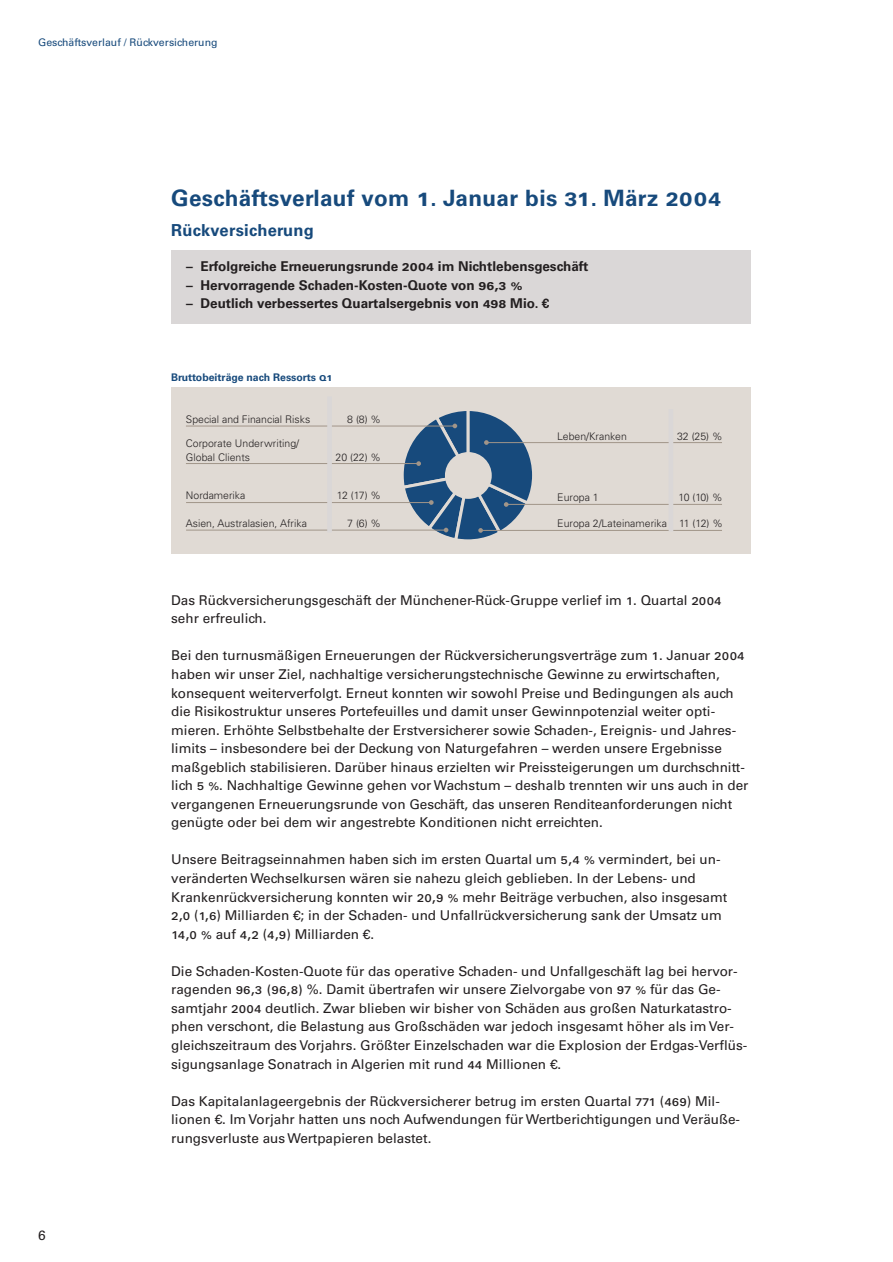
<style>
.page{position:relative;width:893px;height:1262px;background:#fff}
.page>*{position:absolute;margin:0;border:0;box-sizing:border-box;transform-origin:0 0}
.t1{font:700 22.5px "Univers";letter-spacing:.015em;color:#174a7c}
.t2{font:700 16.5px "Univers";letter-spacing:.015em;color:#174a7c}
.t3{font:13.5px/18.6px "Univers";color:#231f20}
.t4{font:700 13.5px "Univers";color:#231f20}
.t5{font:300 10.5px/14.2px "Univers";color:#231f20}
.t6{font:10.5px "Univers";color:#174a7c}
.t7{font:700 10.5px "Univers";color:#174a7c}
.s1{font-family:"Univers LT Bold CF";font-weight:400;font-size:25.5px}
.s2{font-family:"Univers LT Bold CF";font-weight:400;font-size:15px}
.s3{font-family:"Univers LT Bold CF";font-weight:400;font-size:11.25px}
.s4{font-family:"Univers LT Roman CF";font-size:15px}
</style>
<div class="page">
<div style="left:171px;top:250px;width:579px;height:74px;background:#dad7d7"></div>
<div style="left:171px;top:387px;width:579px;height:166px;background:#e0dad4"></div>
<hr style="left:506px;top:504px;width:216px;height:1px;background:#a19589">
<hr style="left:481px;top:530px;width:241px;height:1px;background:#a19589">
<hr style="left:486px;top:442px;width:236px;height:1px;background:#a19589">
<div style="left:668px;top:409px;width:5px;height:122px;background:#dad7d7"></div>
<hr style="left:186px;top:502px;width:246px;height:1px;background:#a19589">
<hr style="left:186px;top:529px;width:261px;height:1px;background:#a19589">
<hr style="left:186px;top:463px;width:231px;height:1px;background:#a19589">
<hr style="left:186px;top:425px;width:268px;height:1px;background:#a19589">
<svg style="left:391px;top:411px;width:142px;height:129px"></svg>
<div style="left:327px;top:396px;width:5px;height:136px;background:#dad7d7"></div>
<p class="t6" style="left:38px;top:38px;width:181px">Geschäftsverlauf / Rückversicherung</p>
<h1 class="t1" style="left:171px;top:189px;width:551px">Geschäftsverlauf vom <span class="s1">1</span>. Januar bis <span class="s1">31</span>. März <span class="s1">2004</span></h1>
<p class="t2" style="left:171px;top:224px;width:144px">Rückversicherung</p>
<p class="t4" style="left:186px;top:261px;width:403px">– Erfolgreiche Erneuerungsrunde <span class="s2">2004</span> im Nichtlebensgeschäft</p>
<p class="t4" style="left:186px;top:280px;width:338px">– Hervorragende Schaden-Kosten-Quote von <span class="s2">96,3 %</span></p>
<p class="t4" style="left:186px;top:298px;width:365px">– Deutlich verbessertes Quartalsergebnis von <span class="s2">498</span> Mio. €</p>
<p class="t7" style="left:171px;top:373px;width:163px">Bruttobeiträge nach Ressorts <span class="s3">q1</span></p>
<p class="t5" style="left:186px;top:413px;width:126px">Special and Financial Risks</p>
<p class="t5" style="left:347px;top:413px;width:35px">8 (8) %</p>
<p class="t5" style="left:186px;top:437px;width:115px">Corporate Underwriting/<br>Global Clients</p>
<p class="t5" style="left:335px;top:451px;width:47px">20 (22) %</p>
<p class="t5" style="left:186px;top:489px;width:61px">Nordamerika</p>
<p class="t5" style="left:337px;top:489px;width:46px">12 (17) %</p>
<p class="t5" style="left:186px;top:517px;width:122px">Asien, Australasien, Afrika</p>
<p class="t5" style="left:347px;top:517px;width:35px">7 (6) %</p>
<p class="t5" style="left:557px;top:429px;width:71px">Leben/Kranken</p>
<p class="t5" style="left:677px;top:429px;width:47px">32 (25) %</p>
<p class="t5" style="left:557px;top:491px;width:43px">Europa 1</p>
<p class="t5" style="left:678px;top:491px;width:45px">10 (10) %</p>
<p class="t5" style="left:557px;top:517px;width:167px">Europa 2/Lateinamerika 11 (12) %</p>
<p class="t3" style="left:38px;top:1227px;width:9px">6</p>
<p class="t3" style="left:171px;top:592px;width:552px">Das Rückversicherungsgeschäft der Münchener-Rück-Gruppe verlief im <span class="s4">1</span>. Quartal <span class="s4">2004 </span>sehr erfreulich.</p>
<p class="t3" style="left:171px;top:647px;width:579px">Bei den turnusmäßigen Erneuerungen der Rückversicherungsverträge zum <span class="s4">1</span>. Januar <span class="s4">2004 </span>haben wir unser Ziel, nachhaltige versicherungstechnische Gewinne zu erwirtschaften, konsequent weiterverfolgt. Erneut konnten wir sowohl Preise und Bedingungen als auch die Risikostruktur unseres Portefeuilles und damit unser Gewinnpotenzial weiter opti&shy;mieren. Erhöhte Selbstbehalte der Erstversicherer sowie Schaden-, Ereignis- und Jahres&shy;limits – insbesondere bei der Deckung von Naturgefahren – werden unsere Ergebnisse maßgeblich stabilisieren. Darüber hinaus erzielten wir Preissteigerungen um durchschnitt&shy;lich <span class="s4">5 %</span>. Nachhaltige Gewinne gehen vor Wachstum – deshalb trennten wir uns auch in der vergangenen Erneuerungsrunde von Geschäft, das unseren Renditeanforderungen nicht genügte oder bei dem wir angestrebte Konditionen nicht erreichten.</p>
<p class="t3" style="left:171px;top:851px;width:557px">Unsere Beitragseinnahmen haben sich im ersten Quartal um <span class="s4">5,4 %</span> vermindert, bei un&shy;veränderten Wechselkursen wären sie nahezu gleich geblieben. In der Lebens- und Krankenrückversicherung konnten wir <span class="s4">20,9 %</span> mehr Beiträge verbuchen, also insgesamt <span class="s4">2,0</span> (<span class="s4">1,6</span>) Milliarden €; in der Schaden- und Unfallrückversicherung sank der Umsatz um <span class="s4">14,0 %</span> auf <span class="s4">4,2</span> (<span class="s4">4,9</span>) Milliarden €.</p>
<p class="t3" style="left:171px;top:962px;width:577px">Die Schaden-Kosten-Quote für das operative Schaden- und Unfallgeschäft lag bei hervor&shy;ragenden <span class="s4">96,3 (96,8)</span> %. Damit übertrafen wir unsere Zielvorgabe von <span class="s4">97 %</span> für das Ge&shy;samtjahr <span class="s4">2004</span> deutlich. Zwar blieben wir bisher von Schäden aus großen Naturkatastro&shy;phen verschont, die Belastung aus Großschäden war jedoch insgesamt höher als im Ver&shy;gleichszeitraum des Vorjahrs. Größter Einzelschaden war die Explosion der Erdgas-Verflüs&shy;sigungsanlage Sonatrach in Algerien mit rund <span class="s4">44</span> Millionen €.</p>
<p class="t3" style="left:171px;top:1092px;width:570px">Das Kapitalanlageergebnis der Rückversicherer betrug im ersten Quartal <span class="s4">771</span> (<span class="s4">469</span>) Mil&shy;lionen €. Im Vorjahr hatten uns noch Aufwendungen für Wertberichtigungen und Veräuße&shy;rungsverluste aus Wertpapieren belastet.</p>
</div>
